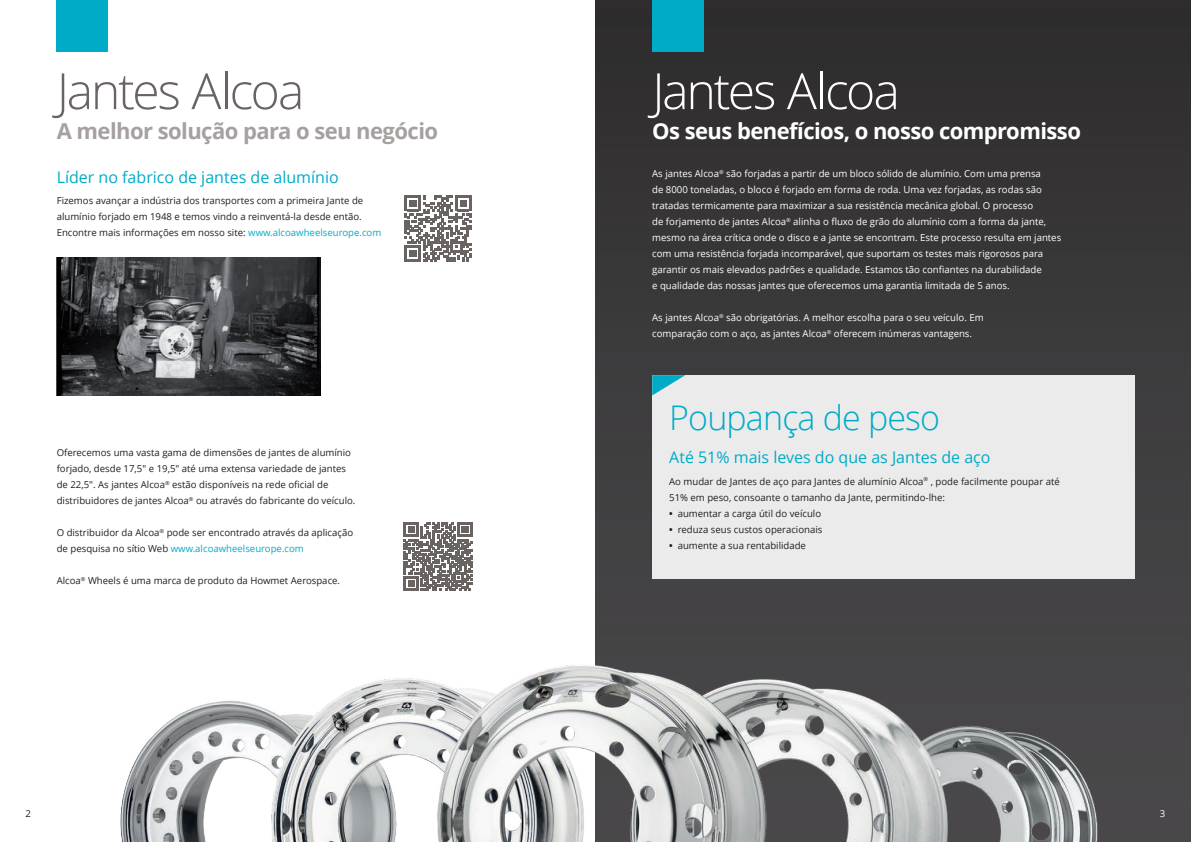
<style>
.page{position:relative;width:1191px;height:842px;background:#fff}
.page>*{position:absolute;margin:0;border:0;box-sizing:border-box;transform-origin:0 0}
.t1{font:300 50px "Open Sans";letter-spacing:-.045em;color:#696462}
.t2{font:300 50px "Open Sans";letter-spacing:-.045em;color:#fff}
.t3{font:300 34px "Open Sans";letter-spacing:-.025em;color:#00abc8}
.t4{font:700 22px "Open Sans";letter-spacing:-.025em;color:#fff}
.t5{font:700 22px "Open Sans";letter-spacing:-.025em;color:#a6a1a0}
.t6{font:16px "Open Sans";color:#00abc8}
.t7{font:9.6px/16px "Open Sans";color:#231f20}
.t8{font:9.6px/16px "Open Sans";color:#fff}
.s1{color:#00abc8}
.s2{font-weight:700}
</style>
<div class="page">
<div style="left:595px;top:0;width:596px;height:842px;background:linear-gradient(to bottom,#2f2d2f,#4c4b4d)"></div>
<img style="left:120px;top:589px;width:1032px;height:253px">
<img style="left:57px;top:257px;width:263px;height:139px">
<svg style="left:405px;top:195px;width:66px;height:67px"></svg>
<svg style="left:404px;top:522px;width:68px;height:69px"></svg>
<div style="left:57px;top:0;width:51px;height:51px;background:#00abc8"></div>
<div style="left:652px;top:0;width:51px;height:51px;background:#00abc8"></div>
<div style="left:652px;top:375px;width:482px;height:203px;background:#ebebeb"></div>
<svg style="left:652px;top:375px;width:33px;height:20px"></svg>
<h1 class="t1" style="left:57px;top:57px;width:249px">Jantes Alcoa</h1>
<h3 class="t5" style="left:57px;top:116px;width:383px">A melhor solução para o seu negócio</h3>
<h3 class="t6" style="left:57px;top:166px;width:283px">Líder no fabrico de jantes de alumínio</h3>
<p class="t7" style="left:57px;top:193px;width:326px">Fizemos avançar a indústria dos transportes com a primeira Jante de alumínio forjado em 1948 e temos vindo a reinventá-la desde então.<br>Encontre mais informações em nosso site: <span class="s1">www.alcoawheelseurope.com</span></p>
<p class="t7" style="left:57px;top:444px;width:300px">Oferecemos uma vasta gama de dimensões de jantes de alumínio forjado, desde 17,5" e 19,5" até uma extensa variedade de jantes de 22,5". As jantes Alcoa<sup>®</sup> estão disponíveis na rede oficial de distribuidores de jantes Alcoa<sup>®</sup> ou através do fabricante do veículo.</p>
<p class="t7" style="left:57px;top:524px;width:298px">O distribuidor da Alcoa<sup>®</sup> pode ser encontrado através da aplicação de pesquisa no sítio Web <span class="s1">www.alcoawheelseurope.com</span></p>
<p class="t7" style="left:57px;top:572px;width:285px">Alcoa<sup>®</sup> Wheels é uma marca de produto da Howmet Aerospace.</p>
<h1 class="t2" style="left:652px;top:57px;width:249px">Jantes Alcoa</h1>
<h3 class="t4" style="left:652px;top:116px;width:430px">Os seus benefícios, o nosso compromisso</h3>
<p class="t8" style="left:652px;top:165px;width:410px">As jantes Alcoa<sup>®</sup> são forjadas a partir de um bloco sólido de alumínio. Com uma prensa<br>de 8000 toneladas, o bloco é forjado em forma de roda. Uma vez forjadas, as rodas são tratadas termicamente para maximizar a sua resistência mecânica global. O processo<br>de forjamento de jantes Alcoa<sup>®</sup> alinha o fluxo de grão do alumínio com a forma da jante, mesmo na área crítica onde o disco e a jante se encontram. Este processo resulta em jantes com uma resistência forjada incomparável, que suportam os testes mais rigorosos para garantir os mais elevados padrões e qualidade. Estamos tão confiantes na durabilidade<br>e qualidade das nossas jantes que oferecemos uma garantia limitada de 5 anos.</p>
<p class="t8" style="left:652px;top:309px;width:333px">As jantes Alcoa<sup>®</sup> são obrigatórias. A melhor escolha para o seu veículo. Em comparação com o aço, as jantes Alcoa<sup>®</sup> oferecem inúmeras vantagens.</p>
<h2 class="t3" style="left:669px;top:394px;width:272px">Poupança de peso</h2>
<h3 class="t6" style="left:669px;top:446px;width:323px">Até 51% mais leves do que as Jantes de aço</h3>
<p class="t7" style="left:669px;top:473px;width:392px">Ao mudar de Jantes de aço para Jantes de alumínio Alcoa<sup>®</sup> , pode facilmente poupar até<br>51% em peso, consoante o tamanho da Jante, permitindo-lhe:</p>
<p class="t7" style="left:669px;top:505px;width:153px"><span class="s2">•</span> aumentar a carga útil do veículo</p>
<p class="t7" style="left:669px;top:521px;width:155px"><span class="s2">•</span> reduza seus custos operacionais</p>
<p class="t7" style="left:669px;top:537px;width:138px"><span class="s2">•</span> aumente a sua rentabilidade</p>
<p class="t7" style="left:26px;top:805px;width:7px">2</p>
<p class="t8" style="left:1159px;top:805px;width:7px">3</p>
</div>
